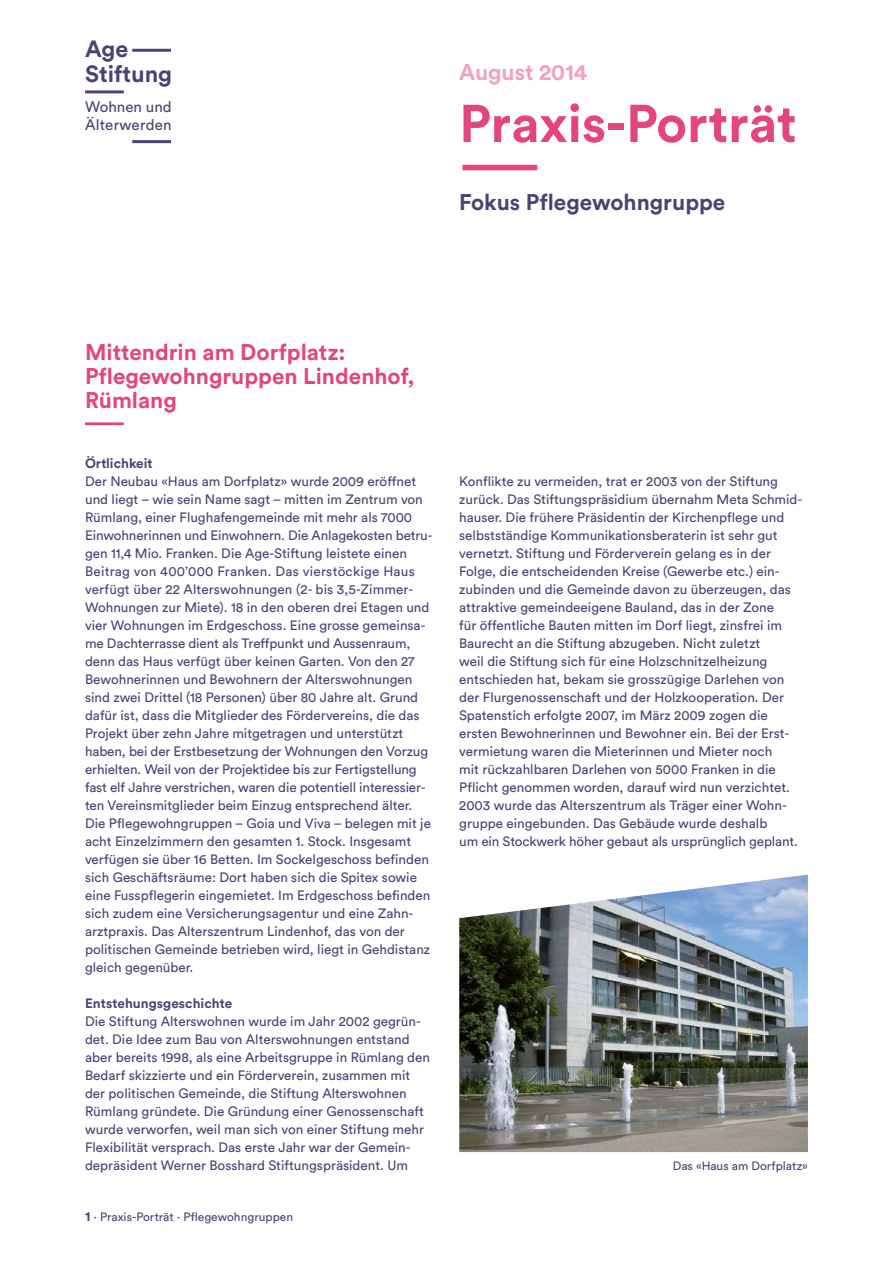
<style>
.page{position:relative;width:893px;height:1263px;background:#fff}
.page>*{position:absolute;margin:0;border:0;box-sizing:border-box;transform-origin:0 0}
.t1{font:700 52.5px "Circular Std";color:#e4457d}
.t2{font:700 23.25px/24.8px "Circular Std";color:#484376}
.t3{font:700 22.5px/24px "Circular Std";color:#e4457d}
.t4{font:700 22.5px "Circular Std";color:#484376}
.t5{font:700 22.5px "Circular Std";color:#f2a2be}
.t6{font:15.15px/18.1px "Circular Std";letter-spacing:.01em;color:#484376}
.t7{font:13.5px/18px "Circular Std";color:#484376}
.t8{font:700 13.5px "Circular Std";letter-spacing:.005em;color:#484376}
.t9{font:12px "Circular Std";color:#484376}
.s1{font-weight:700;font-size:13.5px}
</style>
<div class="page">
<hr style="left:132px;top:49px;width:39px;height:3px;background:#484376">
<hr style="left:132px;top:140px;width:39px;height:3px;background:#484376">
<hr style="left:85px;top:90px;width:39px;height:3px;background:#484376">
<img style="left:459px;top:875px;width:349px;height:277px">
<div style="left:462px;top:165px;width:75px;height:5px;background:#e4457d"></div>
<hr style="left:85px;top:422px;width:39px;height:3px;background:#e4457d">
<h2 class="t2" style="left:85px;top:36px;width:89px">Age<br>Stiftung</h2>
<p class="t6" style="left:85px;top:97px;width:88px">Wohnen und<br>Älterwerden</p>
<h3 class="t5" style="left:459px;top:58px;width:130px">August 2014</h3>
<h1 class="t1" style="left:459px;top:90px;width:339px">Praxis-Porträt</h1>
<h3 class="t4" style="left:459px;top:187px;width:268px">Fokus Pflegewohngruppe</h3>
<h3 class="t3" style="left:85px;top:340px;width:331px">Mittendrin am Dorfplatz:<br>Pflegewohngruppen Lindenhof,<br>Rümlang</h3>
<p class="t8" style="left:85px;top:455px;width:69px">Örtlichkeit</p>
<p class="t7" style="left:85px;top:472px;width:349px">Der Neubau «Haus am Dorfplatz» wurde 2009 eröffnet und liegt – wie sein Name sagt – mitten im Zentrum von Rümlang, einer Flughafengemeinde mit mehr als 7000<br>Einwohnerinnen und Einwohnern. Die Anlagekosten betru&shy;gen 11,4 Mio. Franken. Die Age-Stiftung leistete einen Beitrag von 400’000 Franken. Das vierstöckige Haus verfügt über 22 Alterswohnungen (2- bis 3,5-Zimmer-Wohnungen zur Miete). 18 in den oberen drei Etagen und vier Wohnungen im Erdgeschoss. Eine grosse gemeinsa&shy;me Dachterrasse dient als Treffpunkt und Aussenraum, denn das Haus verfügt über keinen Garten. Von den 27<br>Bewohnerinnen und Bewohnern der Alterswohnungen sind zwei Drittel (18 Personen) über 80 Jahre alt. Grund dafür ist, dass die Mitglieder des Fördervereins, die das Projekt über zehn Jahre mitgetragen und unterstützt haben, bei der Erstbesetzung der Wohnungen den Vorzug erhielten. Weil von der Projektidee bis zur Fertigstellung fast elf Jahre verstrichen, waren die potentiell interessier&shy;ten Vereinsmitglieder beim Einzug entsprechend älter.<br>Die Pflegewohngruppen – Goia und Viva – belegen mit je acht Einzelzimmern den gesamten 1. Stock. Insgesamt verfügen sie über 16 Betten. Im Sockelgeschoss befinden sich Geschäftsräume: Dort haben sich die Spitex sowie eine Fusspflegerin eingemietet. Im Erdgeschoss befinden sich zudem eine Versicherungsagentur und eine Zahn&shy;arztpraxis. Das Alterszentrum Lindenhof, das von der politischen Gemeinde betrieben wird, liegt in Gehdistanz gleich gegenüber.</p>
<p class="t8" style="left:85px;top:994px;width:149px">Entstehungsgeschichte</p>
<p class="t7" style="left:85px;top:1012px;width:346px">Die Stiftung Alterswohnen wurde im Jahr 2002 gegrün&shy;det. Die Idee zum Bau von Alterswohnungen entstand aber bereits 1998, als eine Arbeitsgruppe in Rümlang den Bedarf skizzierte und ein Förderverein, zusammen mit der politischen Gemeinde, die Stiftung Alterswohnen Rümlang gründete. Die Gründung einer Genossenschaft wurde verworfen, weil man sich von einer Stiftung mehr Flexibilität versprach. Das erste Jahr war der Gemein&shy;depräsident Werner Bosshard Stiftungspräsident. Um</p>
<p class="t9" style="left:85px;top:1209px;width:210px"><span class="s1">1</span> · Praxis-Porträt · Pflegewohngruppen</p>
<p class="t7" style="left:459px;top:472px;width:345px">Konflikte zu vermeiden, trat er 2003 von der Stiftung zurück. Das Stiftungspräsidium übernahm Meta Schmid&shy;hauser. Die frühere Präsidentin der Kirchenpflege und selbstständige Kommunikationsberaterin ist sehr gut vernetzt. Stiftung und Förderverein gelang es in der Folge, die entscheidenden Kreise (Gewerbe etc.) ein&shy;zubinden und die Gemeinde davon zu überzeugen, das attraktive gemeindeeigene Bauland, das in der Zone<br>für öffentliche Bauten mitten im Dorf liegt, zinsfrei im Baurecht an die Stiftung abzugeben. Nicht zuletzt<br>weil die Stiftung sich für eine Holzschnitzelheizung entschieden hat, bekam sie grosszügige Darlehen von der Flurgenossenschaft und der Holzkooperation. Der Spatenstich erfolgte 2007, im März 2009 zogen die ersten Bewohnerinnen und Bewohner ein. Bei der Erst&shy;vermietung waren die Mieterinnen und Mieter noch<br>mit rückzahlbaren Darlehen von 5000 Franken in die Pflicht genommen worden, darauf wird nun verzichtet.<br>2003 wurde das Alterszentrum als Träger einer Wohn&shy;gruppe eingebunden. Das Gebäude wurde deshalb<br>um ein Stockwerk höher gebaut als ursprünglich geplant.</p>
<p class="t9" style="left:673px;top:1158px;width:137px">Das «Haus am Dorfplatz»</p>
</div>
